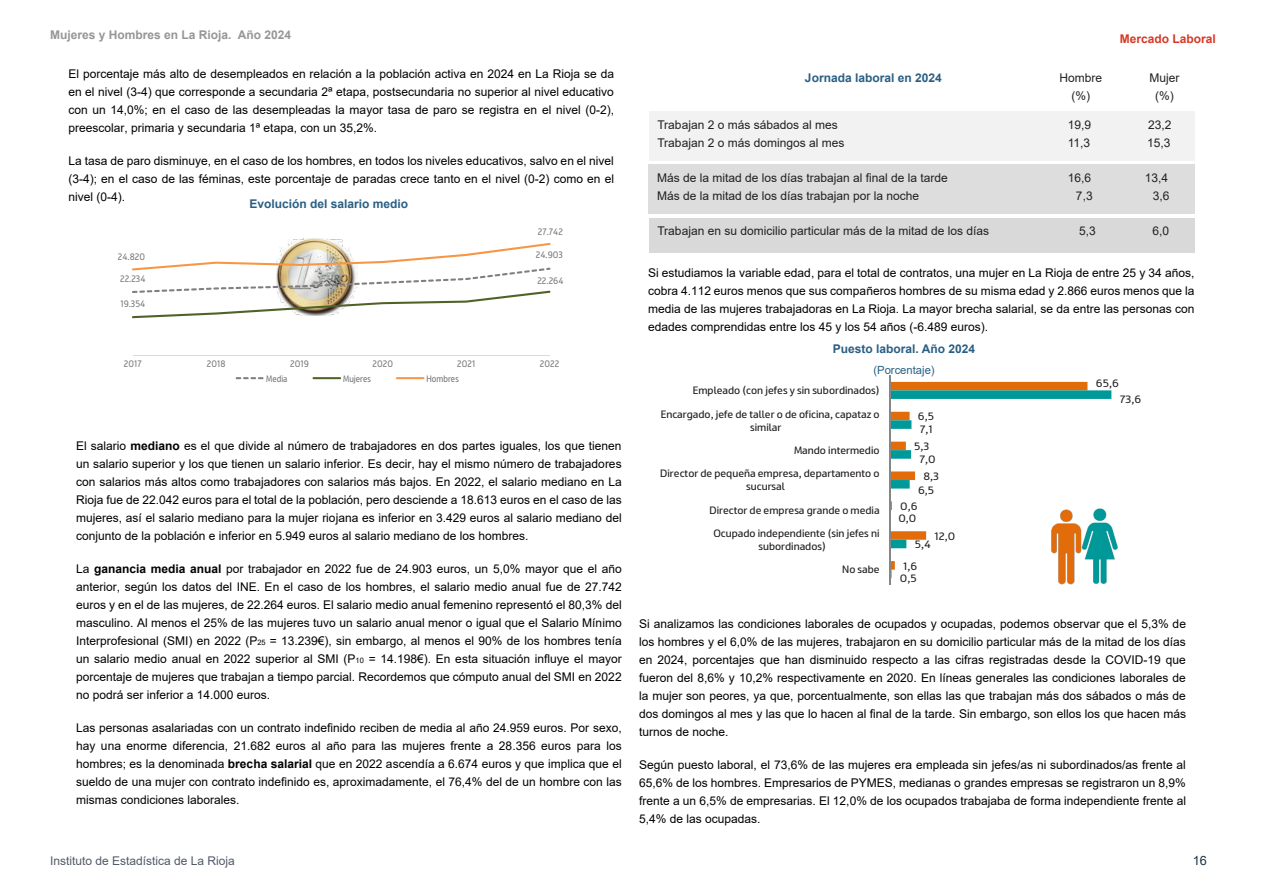
<style>
.page{position:relative;width:1263px;height:893px;background:#fff}
.page>*{position:absolute;margin:0;border:0;box-sizing:border-box;transform-origin:0 0}
.t1{font:12.75px "Arial";color:#1a3343}
.t2{font:12px/18px "Arial";color:#000;text-align:justify}
.texto_diseño_simplificado{font:12px "Arial";color:#231f20}
.infografia{font:700 12px "Arial";color:#295f83}
.t3{font:700 12px "Arial";color:#969696}
.t4{font:12px "Arial";color:#515a68}
.t5{font:700 12px "Arial";color:#d73827}
.infografia-2{font:11.25px "Arial";color:#295f83}
.t6{font:10.8px/23.4px "Riojana";color:#231f20;text-align:right}
.t7{font:9.45px "Riojana";letter-spacing:.005em;color:#76787b;scale:.89 1}
.s1{font-weight:700}
.s2{font-size:7.5px}
</style>
<div class="page">
<img style="left:288px;top:239px;width:55px;height:4px">
<hr style="left:133px;top:355px;width:416px;height:1px;background:#d9d9d9">
<svg style="left:133px;top:243px;width:417px;height:75px"></svg>
<svg style="left:236px;top:377px;width:27px;height:2px"></svg>
<hr style="left:313px;top:377px;width:28px;height:2px;background:#4f6228">
<hr style="left:396px;top:377px;width:28px;height:2px;background:#f79646">
<svg style="left:890px;top:382px;width:221px;height:196px"></svg>
<hr style="left:889px;top:375px;width:1px;height:210px;background:#868686">
<div style="left:649px;top:218px;width:545px;height:35px;background:#d9d9d9"></div>
<div style="left:648px;top:165px;width:546px;height:49px;background:#ddd"></div>
<div style="left:649px;top:112px;width:545px;height:49px;background:#f2f2f2"></div>
<img style="left:1083px;top:508px;width:35px;height:76px">
<img style="left:1050px;top:508px;width:33px;height:76px">
<p class="t3" style="left:50px;top:26px;width:242px">Mujeres y Hombres en La Rioja. Año 2024</p>
<p class="t5" style="left:1120px;top:30px;width:98px">Mercado Laboral</p>
<p class="t2" style="left:68px;top:64px;width:547px">El porcentaje más alto de desempleados en relación a la población activa en 2024 en La Rioja se da en el nivel (3-4) que corresponde a secundaria 2ª etapa, postsecundaria no superior al nivel educativo con un 14,0%; en el caso de las desempleadas la mayor tasa de paro se registra en el nivel (0-2), preescolar, primaria y secundaria 1ª etapa, con un 35,2%.</p>
<p class="t2" style="left:68px;top:151px;width:547px">La tasa de paro disminuye, en el caso de los hombres, en todos los niveles educativos, salvo en el nivel (3-4); en el caso de las féminas, este porcentaje de paradas crece tanto en el nivel (0-2) como en el nivel (0-4).</p>
<p class="infografia" style="left:249px;top:196px;width:160px">Evolución del salario medio</p>
<p class="t7" style="left:118px;top:248px;width:32px">24.820</p>
<p class="t7" style="left:120px;top:270px;width:30px">22.234</p>
<p class="t7" style="left:120px;top:295px;width:30px">19.354</p>
<p class="t7" style="left:538px;top:224px;width:30px">27.742</p>
<p class="t7" style="left:536px;top:247px;width:32px">24.903</p>
<p class="t7" style="left:537px;top:273px;width:31px">22.264</p>
<p class="t7" style="left:124px;top:356px;width:22px">2017</p>
<p class="t7" style="left:207px;top:356px;width:22px">2018</p>
<p class="t7" style="left:290px;top:356px;width:22px">2019</p>
<p class="t7" style="left:373px;top:356px;width:25px">2020</p>
<p class="t7" style="left:457px;top:356px;width:22px">2021</p>
<p class="t7" style="left:540px;top:356px;width:23px">2022</p>
<p class="t7" style="left:266px;top:370px;width:25px">Media</p>
<p class="t7" style="left:343px;top:370px;width:33px">Mujeres</p>
<p class="t7" style="left:426px;top:370px;width:38px">Hombres</p>
<p class="t2" style="left:76px;top:437px;width:547px">El salario <span class="s1">mediano</span> es el que divide al número de trabajadores en dos partes iguales, los que tienen un salario superior y los que tienen un salario inferior. Es decir, hay el mismo número de trabajadores con salarios más altos como trabajadores con salarios más bajos. En 2022, el salario mediano en La Rioja fue de 22.042 euros para el total de la población, pero desciende a 18.613 euros en el caso de las mujeres, así el salario mediano para la mujer riojana es inferior en 3.429 euros al salario mediano del conjunto de la población e inferior en 5.949 euros al salario mediano de los hombres.</p>
<p class="t2" style="left:76px;top:560px;width:547px">La <span class="s1">ganancia media anual</span> por trabajador en 2022 fue de 24.903 euros, un 5,0% mayor que el año anterior, según los datos del INE. En el caso de los hombres, el salario medio anual fue de 27.742 euros y en el de las mujeres, de 22.264 euros. El salario medio anual femenino representó el 80,3% del masculino. Al menos el 25% de las mujeres tuvo un salario anual menor o igual que el Salario Mínimo Interprofesional (SMI) en 2022 (P<span class="s2">25</span> = 13.239€), sin embargo, al menos el 90% de los hombres tenía un salario medio anual en 2022 superior al SMI (P<span class="s2">10</span> = 14.198€). En esta situación influye el mayor porcentaje de mujeres que trabajan a tiempo parcial. Recordemos que cómputo anual del SMI en 2022 no podrá ser inferior a 14.000 euros.</p>
<p class="t2" style="left:76px;top:719px;width:547px">Las personas asalariadas con un contrato indefinido reciben de media al año 24.959 euros. Por sexo, hay una enorme diferencia, 21.682 euros al año para las mujeres frente a 28.356 euros para los hombres; es la denominada <span class="s1">brecha salarial</span> que en 2022 ascendía a 6.674 euros y que implica que el sueldo de una mujer con contrato indefinido es, aproximadamente, el 76,4% del de un hombre con las mismas condiciones laborales.</p>
<p class="infografia" style="left:805px;top:69px;width:138px">Jornada laboral en 2024</p>
<p class="texto_diseño_simplificado" style="left:1059px;top:69px;width:44px">Hombre</p>
<p class="texto_diseño_simplificado" style="left:1071px;top:87px;width:20px">(%)</p>
<p class="texto_diseño_simplificado" style="left:1149px;top:69px;width:31px">Mujer</p>
<p class="texto_diseño_simplificado" style="left:1155px;top:87px;width:20px">(%)</p>
<p class="texto_diseño_simplificado" style="left:657px;top:116px;width:182px">Trabajan 2 o más sábados al mes</p>
<p class="texto_diseño_simplificado" style="left:1068px;top:116px;width:25px">19,9</p>
<p class="texto_diseño_simplificado" style="left:1148px;top:116px;width:25px">23,2</p>
<p class="texto_diseño_simplificado" style="left:657px;top:134px;width:188px">Trabajan 2 o más domingos al mes</p>
<p class="texto_diseño_simplificado" style="left:1068px;top:134px;width:24px">11,3</p>
<p class="texto_diseño_simplificado" style="left:1147px;top:134px;width:25px">15,3</p>
<p class="texto_diseño_simplificado" style="left:657px;top:170px;width:292px">Más de la mitad de los días trabajan al final de la tarde</p>
<p class="texto_diseño_simplificado" style="left:1068px;top:170px;width:25px">16,6</p>
<p class="texto_diseño_simplificado" style="left:1145px;top:170px;width:25px">13,4</p>
<p class="texto_diseño_simplificado" style="left:657px;top:188px;width:264px">Más de la mitad de los días trabajan por la noche</p>
<p class="texto_diseño_simplificado" style="left:1076px;top:188px;width:18px">7,3</p>
<p class="texto_diseño_simplificado" style="left:1153px;top:188px;width:18px">3,6</p>
<p class="texto_diseño_simplificado" style="left:657px;top:223px;width:333px">Trabajan en su domicilio particular más de la mitad de los días</p>
<p class="texto_diseño_simplificado" style="left:1079px;top:223px;width:18px">5,3</p>
<p class="texto_diseño_simplificado" style="left:1152px;top:223px;width:18px">6,0</p>
<p class="t2" style="left:648px;top:263px;width:548px">Si estudiamos la variable edad, para el total de contratos, una mujer en La Rioja de entre 25 y 34 años, cobra 4.112 euros menos que sus compañeros hombres de su misma edad y 2.866 euros menos que la media de las mujeres trabajadoras en La Rioja. La mayor brecha salarial, se da entre las personas con edades comprendidas entre los 45 y los 54 años (-6.489 euros).</p>
<p class="infografia" style="left:833px;top:340px;width:144px">Puesto laboral. Año 2024</p>
<p class="infografia-2" style="left:873px;top:362px;width:63px">(Porcentaje)</p>
<p class="t6" style="left:661px;top:377px;width:220px">Empleado (con jefes y sin subordinados)<br>Encargado, jefe de taller o de oficina, capataz o</p>
<p class="t6" style="left:750px;top:414px;width:33px">similar</p>
<p class="t6" style="left:660px;top:437px;width:221px">Mando intermedio<br>Director de pequeña empresa, departamento o</p>
<p class="t6" style="left:746px;top:473px;width:40px">sucursal</p>
<p class="t6" style="left:709px;top:497px;width:172px">Director de empresa grande o media</p>
<p class="t6" style="left:713px;top:520px;width:168px">Ocupado independiente (sin jefes ni</p>
<p class="t6" style="left:758px;top:533px;width:69px">subordinados)</p>
<p class="t6" style="left:842px;top:556px;width:39px">No sabe</p>
<p class="t6" style="left:918px;top:403px;width:18px">6,5</p>
<p class="t6" style="left:914px;top:433px;width:17px">5,3</p>
<p class="t6" style="left:923px;top:463px;width:17px">8,3</p>
<p class="t6" style="left:900px;top:493px;width:19px">0,6</p>
<p class="t6" style="left:934px;top:523px;width:22px">12,0</p>
<p class="t6" style="left:903px;top:553px;width:16px">1,6</p>
<p class="t6" style="left:920px;top:416px;width:15px">7,1</p>
<p class="t6" style="left:919px;top:446px;width:18px">7,0</p>
<p class="t6" style="left:918px;top:477px;width:18px">6,5</p>
<p class="t6" style="left:898px;top:505px;width:20px">0,0</p>
<p class="t6" style="left:915px;top:531px;width:18px">5,4</p>
<p class="t6" style="left:900px;top:565px;width:18px">0,5</p>
<p class="t6" style="left:1096px;top:369px;width:24px">65,6</p>
<p class="t6" style="left:1120px;top:386px;width:23px">73,6</p>
<p class="t2" style="left:639px;top:615px;width:548px">Si analizamos las condiciones laborales de ocupados y ocupadas, podemos observar que el 5,3% de los hombres y el 6,0% de las mujeres, trabajaron en su domicilio particular más de la mitad de los días en 2024, porcentajes que han disminuido respecto a las cifras registradas desde la COVID-19 que fueron del 8,6% y 10,2% respectivamente en 2020. En líneas generales las condiciones laborales de la mujer son peores, ya que, porcentualmente, son ellas las que trabajan más dos sábados o más de dos domingos al mes y las que lo hacen al final de la tarde. Sin embargo, son ellos los que hacen más turnos de noche.</p>
<p class="t2" style="left:639px;top:756px;width:548px">Según puesto laboral, el 73,6% de las mujeres era empleada sin jefes/as ni subordinados/as frente al 65,6% de los hombres. Empresarios de PYMES, medianas o grandes empresas se registraron un 8,9% frente a un 6,5% de empresarias. El 12,0% de los ocupados trabajaba de forma independiente frente al 5,4% de las ocupadas.</p>
<p class="t4" style="left:50px;top:852px;width:186px">Instituto de Estadística de La Rioja</p>
<p class="t1" style="left:1193px;top:852px;width:16px">16</p>
</div>
